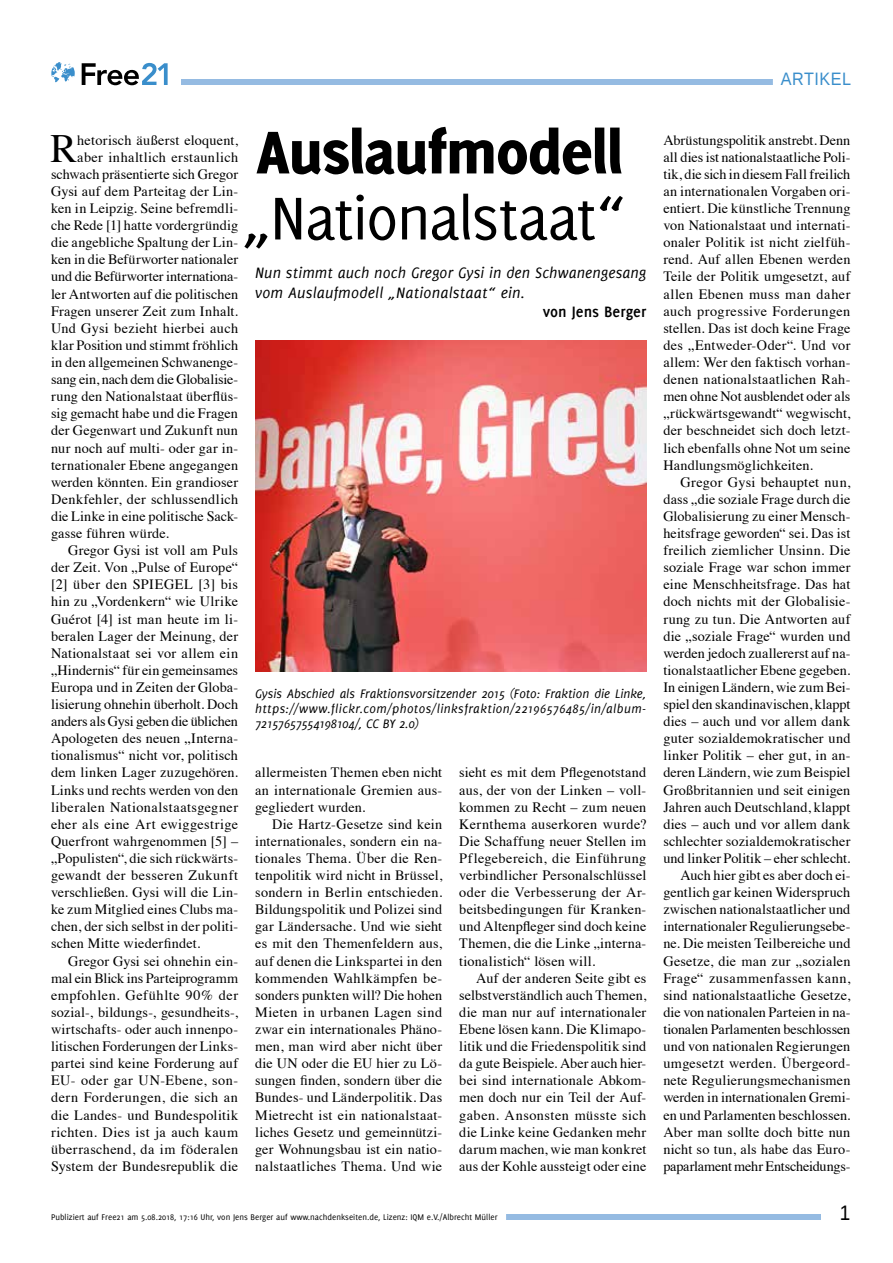
<style>
.page{position:relative;width:893px;height:1263px;background:#fff}
.page>*{position:absolute;margin:0;border:0;box-sizing:border-box;transform-origin:0 0}
.t1{font:66px "Delicious";letter-spacing:-.025em;color:#000}
.t2{font:800 66px "Delicious";letter-spacing:-.01em;color:#000}
.t3{font:40.05px "Times";color:#000}
.t4{font:21px "Liberation Sans";color:#000;scale:.9 1}
.t5{font:18px "Liberation Sans";letter-spacing:.03em;color:#3a8ecb;scale:.9 1}
.t6{font:italic 16.5px/19.5px "Delicious";letter-spacing:.01em;color:#000}
.t7{font:700 16.5px "Delicious";color:#000}
.t8{font:14.25px/17.1px "Times";letter-spacing:.01em;color:#000;text-align:justify}
.t9{font:14.25px "Times";letter-spacing:.03em;color:#000}
.t10{font:14.25px "Times";letter-spacing:.035em;color:#000}
.t11{font:14.25px "Times";letter-spacing:-.015em;color:#000}
.t12{font:14.25px "Times";letter-spacing:.04em;color:#000}
.t13{font:italic 13.5px/15px "Delicious";letter-spacing:.01em;color:#000;text-align:justify}
.t14{font:9px "Delicious";color:#000}
</style>
<div class="page">
<div style="left:181px;top:79px;width:669px;height:6px;background:#95bbe2"></div>
<div style="left:55px;top:1214px;width:766px;height:6px;background:#95bbe2"></div>
<div style="left:43px;top:1211px;width:463px;height:12px;background:#fff"></div>
<div style="left:773px;top:74px;width:86px;height:15px;background:#fff"></div>
<svg style="left:82px;top:63px;width:86px;height:22px"></svg>
<svg style="left:51px;top:62px;width:24px;height:20px"></svg>
<img style="left:255px;top:340px;width:391px;height:331px">
<h1 class="t2" style="left:256px;top:114px;width:368px">Auslaufmodell</h1>
<h1 class="t1" style="left:242px;top:181px;width:385px">„Nationalstaat“</h1>
<p class="t6" style="left:255px;top:263px;width:393px">Nun stimmt auch noch Gregor Gysi in den Schwanengesang vom Auslaufmodell „Nationalstaat“ ein.</p>
<p class="t7" style="left:543px;top:303px;width:105px">von Jens Berger</p>
<h2 class="t3" style="left:51px;top:111px;width:28px">R</h2>
<p class="t8" style="left:77px;top:130px;width:162px">hetorisch äußerst eloquent,</p>
<p class="t9" style="left:77px;top:144px;width:162px">aber inhaltlich erstaunlich</p>
<p class="t8" style="left:51px;top:164px;width:189px">schwach präsentierte sich Gregor</p>
<p class="t8" style="left:51px;top:181px;width:189px">Gysi auf dem Parteitag der Lin-</p>
<p class="t8" style="left:51px;top:199px;width:189px">ken in Leipzig. Seine befremdli-</p>
<p class="t8" style="left:51px;top:216px;width:189px">che Rede [1] hatte vordergründig</p>
<p class="t8" style="left:51px;top:233px;width:189px">die angebliche Spaltung der Lin-</p>
<p class="t8" style="left:51px;top:250px;width:189px">ken in die Befürworter nationaler</p>
<p class="t8" style="left:51px;top:267px;width:189px">und die Befürworter internationa-</p>
<p class="t8" style="left:51px;top:284px;width:189px">ler Antworten auf die politischen</p>
<p class="t8" style="left:51px;top:301px;width:189px">Fragen unserer Zeit zum Inhalt.</p>
<p class="t8" style="left:51px;top:318px;width:189px">Und Gysi bezieht hierbei auch</p>
<p class="t8" style="left:51px;top:335px;width:189px">klar Position und stimmt fröhlich</p>
<p class="t8" style="left:51px;top:352px;width:189px">in den allgemeinen Schwanenge-</p>
<p class="t11" style="left:51px;top:366px;width:189px">sang ein, nach dem die Globalisie-</p>
<p class="t8" style="left:51px;top:387px;width:189px">rung den Nationalstaat überflüs-</p>
<p class="t8" style="left:51px;top:404px;width:189px">sig gemacht habe und die Fragen</p>
<p class="t8" style="left:51px;top:421px;width:189px">der Gegenwart und Zukunft nun</p>
<p class="t8" style="left:51px;top:438px;width:189px">nur noch auf multi- oder gar in-</p>
<p class="t8" style="left:51px;top:455px;width:189px">ternationaler Ebene angegangen</p>
<p class="t8" style="left:51px;top:472px;width:189px">werden könnten. Ein grandioser</p>
<p class="t8" style="left:51px;top:489px;width:189px">Denkfehler, der schlussendlich</p>
<p class="t8" style="left:51px;top:506px;width:189px">die Linke in eine politische Sack-</p>
<p class="t8" style="left:51px;top:523px;width:120px">gasse führen würde.</p>
<p class="t8" style="left:68px;top:541px;width:172px">Gregor Gysi ist voll am Puls</p>
<p class="t8" style="left:51px;top:558px;width:189px">der Zeit. Von „Pulse of Europe“</p>
<p class="t10" style="left:51px;top:571px;width:189px">[2] über den SPIEGEL [3] bis</p>
<p class="t8" style="left:51px;top:592px;width:189px">hin zu „Vordenkern“ wie Ulrike</p>
<p class="t8" style="left:51px;top:609px;width:189px">Guérot [4] ist man heute im li-</p>
<p class="t8" style="left:51px;top:626px;width:189px">beralen Lager der Meinung, der</p>
<p class="t8" style="left:51px;top:643px;width:189px">Nationalstaat sei vor allem ein</p>
<p class="t8" style="left:51px;top:660px;width:189px">„Hindernis“ für ein gemeinsames</p>
<p class="t8" style="left:51px;top:677px;width:189px">Europa und in Zeiten der Globa-</p>
<p class="t8" style="left:51px;top:694px;width:189px">lisierung ohnehin überholt. Doch</p>
<p class="t11" style="left:51px;top:708px;width:189px">anders als Gysi geben die üblichen</p>
<p class="t8" style="left:51px;top:729px;width:189px">Apologeten des neuen „Interna-</p>
<p class="t8" style="left:51px;top:746px;width:189px">tionalismus“ nicht vor, politisch</p>
<p class="t8" style="left:51px;top:763px;width:189px">dem linken Lager zuzugehören.</p>
<p class="t8" style="left:51px;top:780px;width:189px">Links und rechts werden von den</p>
<p class="t9" style="left:51px;top:793px;width:189px">liberalen Nationalstaatsgegner</p>
<p class="t9" style="left:51px;top:811px;width:189px">eher als eine Art ewiggestrige</p>
<p class="t8" style="left:51px;top:831px;width:189px">Querfront wahrgenommen [5] –</p>
<p class="t8" style="left:51px;top:848px;width:189px">„Populisten“, die sich rückwärts-</p>
<p class="t9" style="left:51px;top:862px;width:189px">gewandt der besseren Zukunft</p>
<p class="t8" style="left:51px;top:883px;width:189px">verschließen. Gysi will die Lin-</p>
<p class="t8" style="left:51px;top:900px;width:189px">ke zum Mitglied eines Clubs ma-</p>
<p class="t8" style="left:51px;top:917px;width:189px">chen, der sich selbst in der politi-</p>
<p class="t8" style="left:51px;top:934px;width:151px">schen Mitte wiederfindet.</p>
<p class="t8" style="left:68px;top:951px;width:172px">Gregor Gysi sei ohnehin ein-</p>
<p class="t8" style="left:51px;top:968px;width:189px">mal ein Blick ins Parteiprogramm</p>
<p class="t12" style="left:51px;top:982px;width:189px">empfohlen. Gefühlte 90% der</p>
<p class="t8" style="left:51px;top:1002px;width:189px">sozial-, bildungs-, gesundheits-,</p>
<p class="t8" style="left:51px;top:1019px;width:189px">wirtschafts- oder auch innenpo-</p>
<p class="t8" style="left:51px;top:1036px;width:189px">litischen Forderungen der Links-</p>
<p class="t8" style="left:51px;top:1054px;width:189px">partei sind keine Forderung auf</p>
<p class="t10" style="left:51px;top:1067px;width:189px">EU- oder gar UN-Ebene, son-</p>
<p class="t10" style="left:51px;top:1084px;width:189px">dern Forderungen, die sich an</p>
<p class="t8" style="left:51px;top:1105px;width:189px">die Landes- und Bundespolitik</p>
<p class="t9" style="left:51px;top:1118px;width:189px">richten. Dies ist ja auch kaum</p>
<p class="t9" style="left:51px;top:1135px;width:189px">überraschend, da im föderalen</p>
<p class="t8" style="left:51px;top:1156px;width:189px">System der Bundesrepublik die</p>
<p class="t13" style="left:255px;top:686px;width:393px">Gysis Abschied als Fraktionsvorsitzender 2015 (Foto: Fraktion die Linke, https://www.flickr.com/photos/linksfraktion/22196576485/in/album-72157657554198104/, CC BY 2.0)</p>
<p class="t8" style="left:459px;top:763px;width:189px">sieht es mit dem Pflegenotstand aus, der von der Linken – voll&shy;kommen zu Recht – zum neuen Kernthema auserkoren wurde?<br>Die Schaffung neuer Stellen im Pflegebereich, die Einführung verbindlicher Personalschlüssel oder die Verbesserung der Ar&shy;beitsbedingungen für Kranken&shy;und Altenpfleger sind doch keine Themen, die die Linke „interna&shy;tionalistich“ lösen will.</p>
<p class="t8" style="left:459px;top:968px;width:189px;text-indent:17px">Auf der anderen Seite gibt es selbstverständlich auch Themen, die man nur auf internationaler Ebene lösen kann. Die Klimapo&shy;litik und die Friedenspolitik sind da gute Beispiele. Aber auch hier&shy;bei sind internationale Abkom&shy;men doch nur ein Teil der Auf&shy;gaben. Ansonsten müsste sich die Linke keine Gedanken mehr darum machen, wie man konkret aus der Kohle aussteigt oder eine</p>
<p class="t8" style="left:255px;top:763px;width:189px">allermeisten Themen eben nicht an internationale Gremien aus&shy;gegliedert wurden.</p>
<p class="t8" style="left:255px;top:814px;width:189px;text-indent:17px">Die Hartz-Gesetze sind kein internationales, sondern ein na&shy;tionales Thema. Über die Ren&shy;tenpolitik wird nicht in Brüssel, sondern in Berlin entschieden.<br>Bildungspolitik und Polizei sind gar Ländersache. Und wie sieht es mit den Themenfeldern aus, auf denen die Linkspartei in den kommenden Wahlkämpfen be&shy;sonders punkten will? Die hohen Mieten in urbanen Lagen sind zwar ein internationales Phäno&shy;men, man wird aber nicht über die UN oder die EU hier zu Lö&shy;sungen finden, sondern über die Bundes- und Länderpolitik. Das Mietrecht ist ein nationalstaat&shy;liches Gesetz und gemeinnützi&shy;ger Wohnungsbau ist ein natio&shy;nalstaatliches Thema. Und wie</p>
<p class="t5" style="left:781px;top:69px;width:79px">Artikel</p>
<p class="t8" style="left:663px;top:130px;width:189px">Abrüstungspolitik anstrebt. Denn all dies ist nationalstaatliche Poli&shy;tik, die sich in diesem Fall freilich an internationalen Vorgaben ori&shy;entiert. Die künstliche Trennung von Nationalstaat und internati&shy;onaler Politik ist nicht zielfüh&shy;rend. Auf allen Ebenen werden Teile der Politik umgesetzt, auf allen Ebenen muss man daher auch progressive Forderungen stellen. Das ist doch keine Frage des „Entweder-Oder“. Und vor allem: Wer den faktisch vorhan&shy;denen nationalstaatlichen Rah&shy;men ohne Not ausblendet oder als „rückwärtsgewandt“ wegwischt, der beschneidet sich doch letzt&shy;lich ebenfalls ohne Not um seine Handlungsmöglichkeiten.</p>
<p class="t8" style="left:663px;top:472px;width:189px;text-align:right">Gregor Gysi behauptet nun, dass „die soziale Frage durch die<br>Globalisierung zu einer Mensch&shy;heitsfrage geworden“ sei. Das ist freilich ziemlicher Unsinn. Die soziale Frage war schon immer eine Menschheitsfrage. Das hat doch nichts mit der Globalisie&shy;rung zu tun. Die Antworten auf die „soziale Frage“ wurden und werden jedoch zuallererst auf na&shy;tionalstaatlicher Ebene gegeben.<br>In einigen Ländern, wie zum Bei&shy;spiel den skandinavischen, klappt dies – auch und vor allem dank guter sozialdemokratischer und linker Politik – eher gut, in an&shy;deren Ländern, wie zum Beispiel<br>Großbritannien und seit einigen<br>Jahren auch Deutschland, klappt dies – auch und vor allem dank schlechter sozialdemokratischer und linker Politik – eher schlecht.<br>Auch hier gibt es aber doch ei&shy;gentlich gar keinen Widerspruch zwischen nationalstaatlicher und internationaler Regulierungsebe&shy;ne. Die meisten Teilbereiche und<br>Gesetze, die man zur „sozialen<br>Frage“ zusammenfassen kann, sind nationalstaatliche Gesetze, die von nationalen Parteien in na&shy;tionalen Parlamenten beschlossen und von nationalen Regierungen umgesetzt werden. Übergeord&shy;nete Regulierungsmechanismen werden in internationalen Gremi&shy;en und Parlamenten beschlossen.<br>Aber man sollte doch bitte nun nicht so tun, als habe das Euro&shy;paparlament mehr Entscheidungs-</p>
<p class="t14" style="left:51px;top:1211px;width:448px">Publiziert auf Free21 am 5.08.2018, 17:16 Uhr, von Jens Berger auf www.nachdenkseiten.de, Lizenz: IQM e.V./Albrecht Müller</p>
<h3 class="t4" style="left:840px;top:1201px;width:13px">1</h3>
</div>
